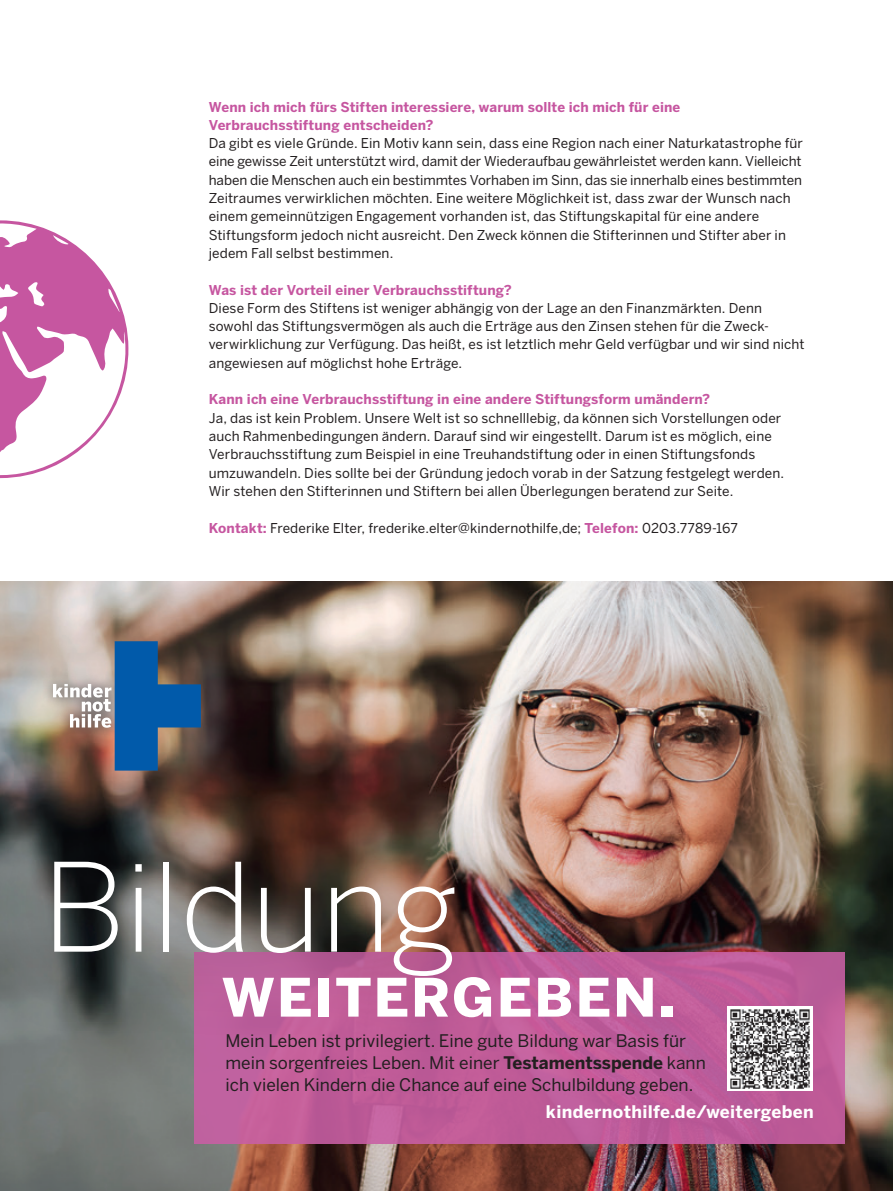
<style>
.page{position:relative;width:893px;height:1191px;background:#fff}
.page>*{position:absolute;margin:0;border:0;box-sizing:border-box;transform-origin:0 0}
.t1{font:300 121.5px "Benton Sans";color:#fff}
.t2{font:65.55px "Benton Sans Bold SC";letter-spacing:.015em;color:#fff}
.t3{font:17.25px/21.9px "Benton Sans";color:#231f20}
.t4{font:700 17.25px "Benton Sans";letter-spacing:.02em;color:#fff}
.marginal_reg_7_5pt{font:13.5px/18.3px "Benton Sans";letter-spacing:.005em;color:#231f20}
.marginal_reg_7_5pt-2{font:700 13.5px/18.3px "Benton Sans";letter-spacing:.01em;color:#c656a0}
.s1{font-weight:700;color:#c656a0}
.s2{font-weight:700}
</style>
<div class="page">
<img style="left:0;top:581px;width:893px;height:610px">
<div style="left:194px;top:951px;width:651px;height:192px;background:#bf5b99"></div>
<div style="left:0;top:769px;width:541px;height:296px;background:#231f20;opacity:.75"></div>
<img style="left:727px;top:1006px;width:85px;height:85px">
<div style="left:41px;top:672px;width:81px;height:67px;background:#231f20;opacity:.75"></div>
<svg style="left:53px;top:641px;width:148px;height:129px;background:#62758b"></svg>
<svg style="left:0;top:220px;width:129px;height:259px"></svg>
<p class="marginal_reg_7_5pt-2" style="left:209px;top:97px;width:473px">Wenn ich mich fürs Stiften interessiere, warum sollte ich mich für eine<br>Verbrauchsstiftung entscheiden?</p>
<p class="marginal_reg_7_5pt" style="left:209px;top:134px;width:596px">Da gibt es viele Gründe. Ein Motiv kann sein, dass eine Region nach einer Naturkatastrophe für eine gewisse Zeit unterstützt wird, damit der Wiederaufbau gewährleistet werden kann. Vielleicht haben die Menschen auch ein bestimmtes Vorhaben im Sinn, das sie innerhalb eines bestimmten Zeitraumes verwirklichen möchten. Eine weitere Möglichkeit ist, dass zwar der Wunsch nach einem gemeinnützigen Engagement vorhanden ist, das Stiftungskapital für eine andere Stiftungsform jedoch nicht ausreicht. Den Zweck können die Stifterinnen und Stifter aber in jedem Fall selbst bestimmen.</p>
<p class="marginal_reg_7_5pt-2" style="left:209px;top:280px;width:305px">Was ist der Vorteil einer Verbrauchsstiftung?</p>
<p class="marginal_reg_7_5pt" style="left:209px;top:299px;width:562px">Diese Form des Stiftens ist weniger abhängig von der Lage an den Finanzmärkten. Denn sowohl das Stiftungsvermögen als auch die Erträge aus den Zinsen stehen für die Zweck-</p>
<p class="marginal_reg_7_5pt" style="left:209px;top:335px;width:597px">verwirklichung zur Verfügung. Das heißt, es ist letztlich mehr Geld verfügbar und wir sind nicht angewiesen auf möglichst hohe Erträge.</p>
<p class="marginal_reg_7_5pt-2" style="left:209px;top:390px;width:503px">Kann ich eine Verbrauchsstiftung in eine andere Stiftungsform umändern?</p>
<p class="marginal_reg_7_5pt" style="left:209px;top:408px;width:577px">Ja, das ist kein Problem. Unsere Welt ist so schnelllebig, da können sich Vorstellungen oder auch Rahmenbedingungen ändern. Darauf sind wir eingestellt. Darum ist es möglich, eine Verbrauchsstiftung zum Beispiel in eine Treuhandstiftung oder in einen Stiftungsfonds umzuwandeln. Dies sollte bei der Gründung jedoch vorab in der Satzung festgelegt werden.<br>Wir stehen den Stifterinnen und Stiftern bei allen Überlegungen beratend zur Seite.</p>
<p class="marginal_reg_7_5pt" style="left:209px;top:518px;width:531px"><span class="s1">Kontakt:</span> Frederike Elter, frederike.elter@kindernothilfe,de; <span class="s1">Telefon:</span> 0203.7789-167</p>
<p class="t1" style="left:42px;top:836px;width:417px">Bildung</p>
<p class="t2" style="left:221px;top:953px;width:456px">WEITERGEBEN.</p>
<p class="t3" style="left:225px;top:1029px;width:482px">Mein Leben ist privilegiert. Eine gute Bildung war Basis für mein sorgenfreies Leben. Mit einer <span class="s2">Testamentsspende</span> kann ich vielen Kindern die Chance auf eine Schulbildung geben.</p>
<p class="t4" style="left:546px;top:1101px;width:269px">kindernothilfe.de/weitergeben</p>
</div>
